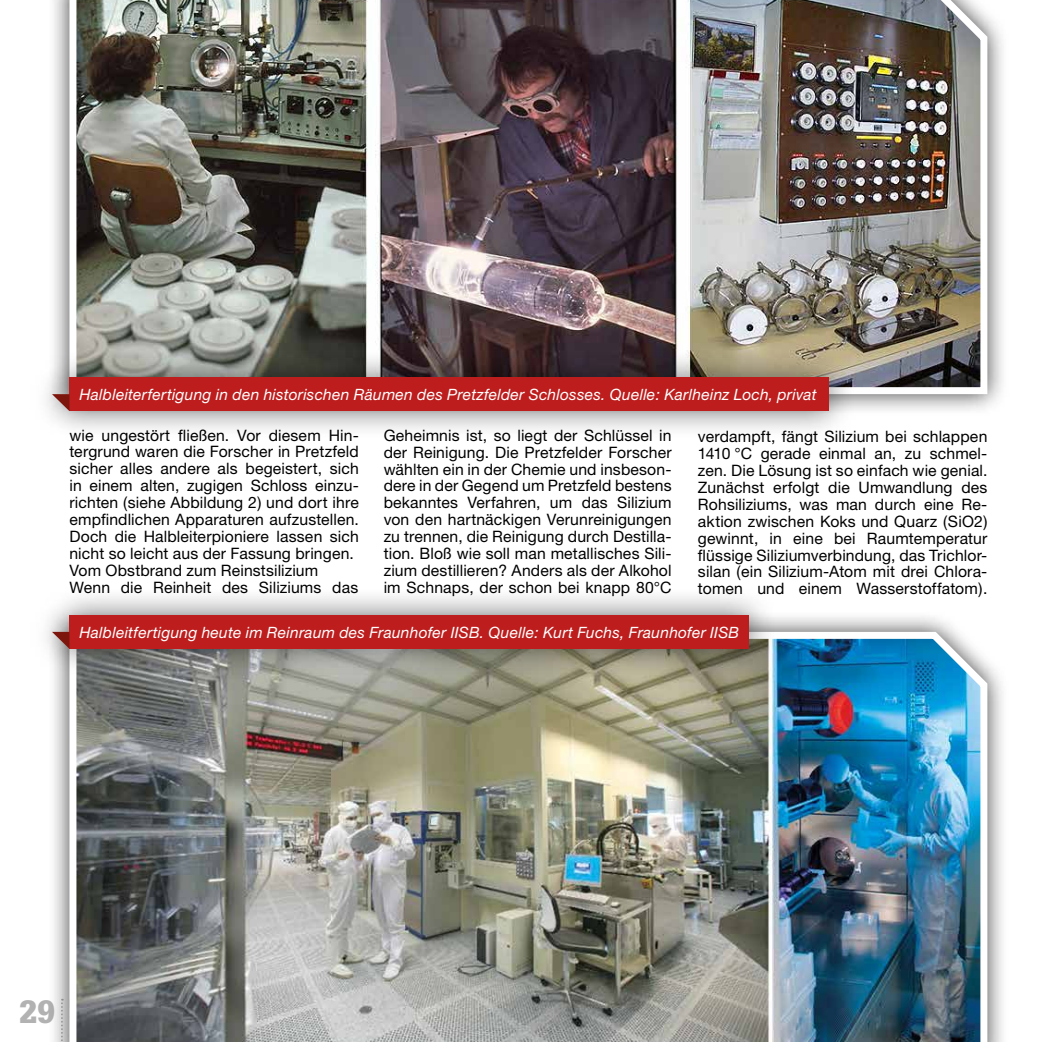
<style>
.page{position:relative;width:1042px;height:1042px;background:#fff}
.page>*{position:absolute;margin:0;border:0;box-sizing:border-box;transform-origin:0 0}
.t1{font:900 31.5px "Glypha";color:#b3b2b2}
.t2{font:15.75px/17px "Helvetica Neue";letter-spacing:.01em;color:#000;text-align:justify}
.t3{font:italic 15.58px "Helvetica Neue";letter-spacing:.015em;color:#fff}
</style>
<div class="page">
<div style="left:48px;top:0;width:961px;height:416px;background:#000;opacity:.75"></div>
<img style="left:66px;top:0;width:925px;height:398px">
<div style="left:48px;top:610px;width:961px;height:432px;background:#000;opacity:.75"></div>
<img style="left:66px;top:628px;width:925px;height:414px">
<div style="left:29px;top:587px;width:748px;height:90px;background:#000;opacity:.55"></div>
<div style="left:69px;top:615px;width:680px;height:34px;background:#bd1d1d"></div>
<svg style="left:52px;top:632px;width:17px;height:17px"></svg>
<div style="left:29px;top:349px;width:827px;height:90px;background:#000;opacity:.55"></div>
<div style="left:69px;top:377px;width:759px;height:34px;background:#bd1d1d"></div>
<svg style="left:52px;top:394px;width:17px;height:17px"></svg>
<p class="t3" style="left:79px;top:385px;width:739px">Halbleiterfertigung in den historischen Räumen des Pretzfelder Schlosses. Quelle: Karlheinz Loch, privat</p>
<p class="t2" style="left:69px;top:426px;width:291px;text-align:left">wie ungestört fließen. Vor diesem Hin&shy;tergrund waren die Forscher in Pretzfeld sicher alles andere als begeistert, sich in einem alten, zugigen Schloss einzu&shy;richten (siehe Abbildung 2) und dort ihre empfindlichen Apparaturen aufzustellen.<br>Doch die Halbleiterpioniere lassen sich nicht so leicht aus der Fassung bringen.<br>Vom Obstbrand zum Reinstsilizium Wenn die Reinheit des Siliziums das</p>
<p class="t2" style="left:384px;top:426px;width:289px">Geheimnis ist, so liegt der Schlüssel in der Reinigung. Die Pretzfelder Forscher wählten ein in der Chemie und insbeson&shy;dere in der Gegend um Pretzfeld bestens bekanntes Verfahren, um das Silizium von den hartnäckigen Verunreinigungen zu trennen, die Reinigung durch Destilla&shy;tion. Bloß wie soll man metallisches Sili&shy;zium destillieren? Anders als der Alkohol im Schnaps, der schon bei knapp 80°C</p>
<p class="t2" style="left:698px;top:427px;width:291px">verdampft, fängt Silizium bei schlappen 1410 °C gerade einmal an, zu schmel&shy;zen. Die Lösung ist so einfach wie genial.<br>Zunächst erfolgt die Umwandlung des Rohsiliziums, was man durch eine Re&shy;aktion zwischen Koks und Quarz (SiO2) gewinnt, in eine bei Raumtemperatur flüssige Siliziumverbindung, das Trichlor&shy;silan (ein Silizium-Atom mit drei Chlora&shy;tomen und einem Wasserstoffatom).</p>
<p class="t3" style="left:79px;top:623px;width:661px">Halbleitfertigung heute im Reinraum des Fraunhofer IISB. Quelle: Kurt Fuchs, Fraunhofer IISB</p>
<h1 class="t1" style="left:19px;top:992px;width:37px">29</h1>
</div>
